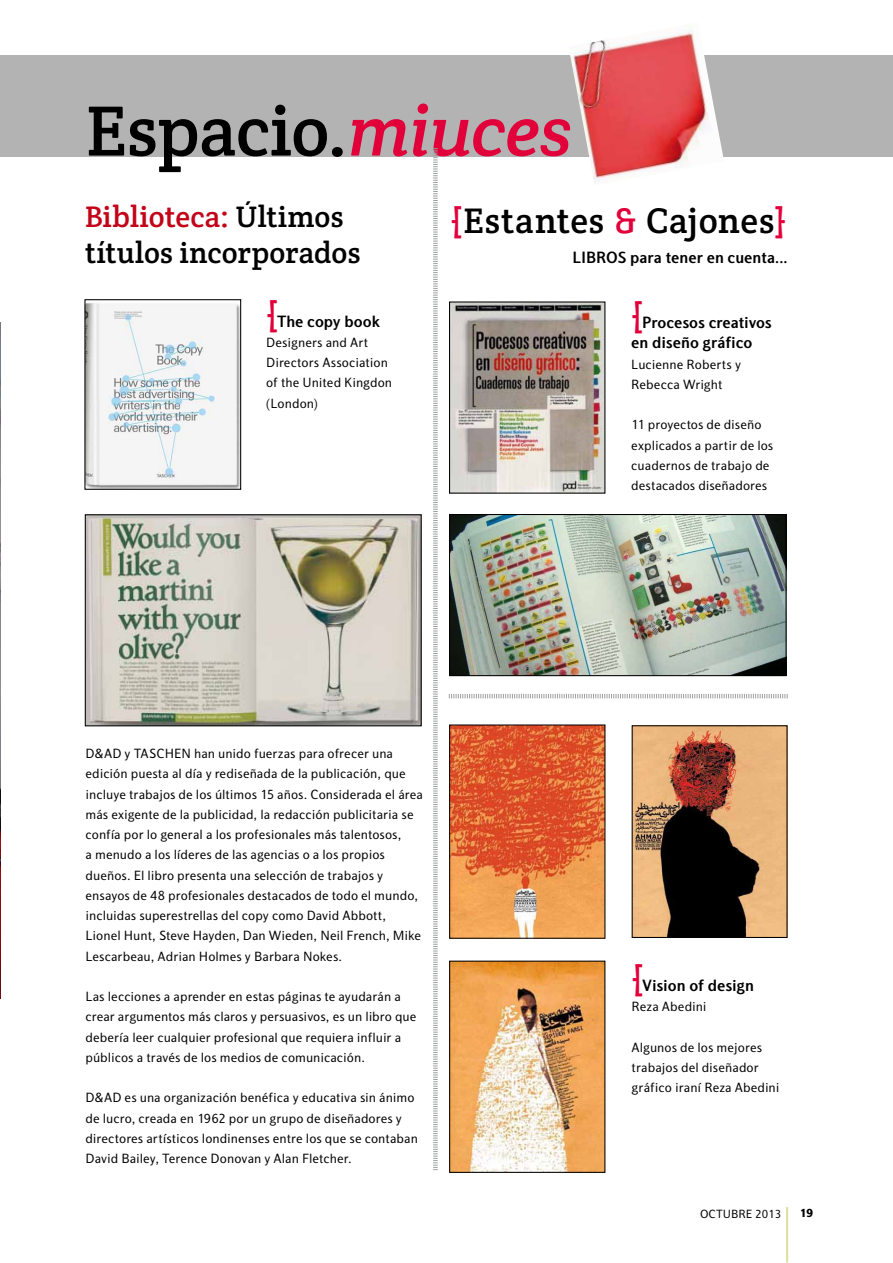
<style>
.page{position:relative;width:893px;height:1263px;background:#fff}
.page>*{position:absolute;margin:0;border:0;box-sizing:border-box;transform-origin:0 0}
.t1{font:72px "Crete Rounded";letter-spacing:-.005em;color:#000}
.t2{font:36px "Crete Rounded";letter-spacing:.02em;color:#000}
.t3{font:30px/36px "Crete Rounded";letter-spacing:.005em;color:#000}
.t4{font:700 16.5px/20.2px "Centuria";letter-spacing:-.01em;color:#000}
.t5{font:13.5px/20.2px "Centuria";color:#000}
.t6{font:12px "Centuria";color:#000}
.t7{font:12px "Myriad Pro";color:#000}
.t8{font:12px "Centuria Negra";color:#000}
.s1{font-style:italic;color:#e2003b}
.s2{color:#e2003b}
.s3{font-family:"Crete Rounded";font-weight:400;font-size:36px;color:#e2003b}
.s4{color:#c20318}
</style>
<div class="page">
<hr style="left:786px;top:1207px;width:1px;height:55px;background:#dadc97">
<hr style="left:787px;top:1207px;width:1px;height:55px;background:#dadc97">
<img style="left:0;top:323px;width:1px;height:676px">
<div style="left:1px;top:55px;width:892px;height:102px;background:#b3b3b3"></div>
<img style="left:570px;top:30px;width:154px;height:153px">
<svg style="left:433px;top:148px;width:5px;height:1022px"></svg>
<img style="left:451px;top:303px;width:152px;height:189px">
<img style="left:451px;top:516px;width:334px;height:158px">
<div style="left:449px;top:514px;width:338px;height:162px;border:1px solid #000"></div>
<img style="left:451px;top:726px;width:152px;height:211px">
<div style="left:449px;top:724px;width:156px;height:215px;border:1px solid #000"></div>
<img style="left:634px;top:727px;width:152px;height:209px">
<div style="left:632px;top:725px;width:156px;height:213px;border:1px solid #000"></div>
<img style="left:451px;top:963px;width:152px;height:208px">
<div style="left:449px;top:961px;width:156px;height:212px;border:1px solid #000"></div>
<svg style="left:449px;top:694px;width:339px;height:4px"></svg>
<img style="left:87px;top:516px;width:333px;height:208px">
<div style="left:85px;top:514px;width:337px;height:212px;border:1px solid #000"></div>
<img style="left:86px;top:303px;width:153px;height:185px">
<div style="left:84px;top:299px;width:157px;height:191px;border:1px solid #000"></div>
<h1 class="t1" style="left:86px;top:89px;width:488px">Espacio.<span class="s1">miuces</span></h1>
<h2 class="t2" style="left:450px;top:200px;width:337px"><span class="s2">{</span>Estantes <span class="s2">&amp;</span> Cajones<span class="s2">}</span></h2>
<p class="t4" style="left:573px;top:247px;width:217px">LIBROS para tener en cuenta...</p>
<p class="t4" style="left:631px;top:312px;width:142px"><span class="s3">{</span>Procesos creativos en diseño gráfico</p>
<p class="t5" style="left:631px;top:354px;width:111px">Lucienne Roberts y<br>Rebecca Wright</p>
<p class="t5" style="left:631px;top:415px;width:144px">11 proyectos de diseño explicados a partir de los cuadernos de trabajo de destacados diseñadores</p>
<h3 class="t3" style="left:85px;top:200px;width:277px"><span class="s4">Biblioteca:</span> Últimos títulos incorporados</h3>
<p class="t4" style="left:266px;top:311px;width:115px"><span class="s3">{</span>The copy book</p>
<p class="t5" style="left:266px;top:332px;width:127px">Designers and Art<br>Directors Association of the United Kingdon (London)</p>
<p class="t5" style="left:85px;top:743px;width:339px">D&amp;AD y TASCHEN han unido fuerzas para ofrecer una edición puesta al día y rediseñada de la publicación, que incluye trabajos de los últimos 15 años. Considerada el área más exigente de la publicidad, la redacción publicitaria se confía por lo general a los profesionales más talentosos,<br>a menudo a los líderes de las agencias o a los propios dueños. El libro presenta una selección de trabajos y ensayos de 48 profesionales destacados de todo el mundo, incluidas superestrellas del copy como David Abbott, Lionel Hunt, Steve Hayden, Dan Wieden, Neil French, Mike Lescarbeau, Adrian Holmes y Barbara Nokes.</p>
<p class="t5" style="left:85px;top:986px;width:332px">Las lecciones a aprender en estas páginas te ayudarán a crear argumentos más claros y persuasivos, es un libro que debería leer cualquier profesional que requiera influir a públicos a través de los medios de comunicación.</p>
<p class="t5" style="left:85px;top:1087px;width:334px">D&amp;AD es una organización benéfica y educativa sin ánimo de lucro, creada en 1962 por un grupo de diseñadores y directores artísticos londinenses entre los que se contaban David Bailey, Terence Donovan y Alan Fletcher.</p>
<p class="t4" style="left:632px;top:975px;width:124px"><span class="s3">{</span>Vision of design</p>
<p class="t5" style="left:632px;top:996px;width:77px">Reza Abedini</p>
<p class="t5" style="left:632px;top:1037px;width:149px">Algunos de los mejores trabajos del diseñador gráfico iraní Reza Abedini</p>
<p class="t7" style="left:711px;top:1205px;width:72px">AGOSTO 2012</p>
<p class="t8" style="left:800px;top:1206px;width:15px">19</p>
<p class="t6" style="left:700px;top:1207px;width:83px">OCTUBRE 2013</p>
</div>
